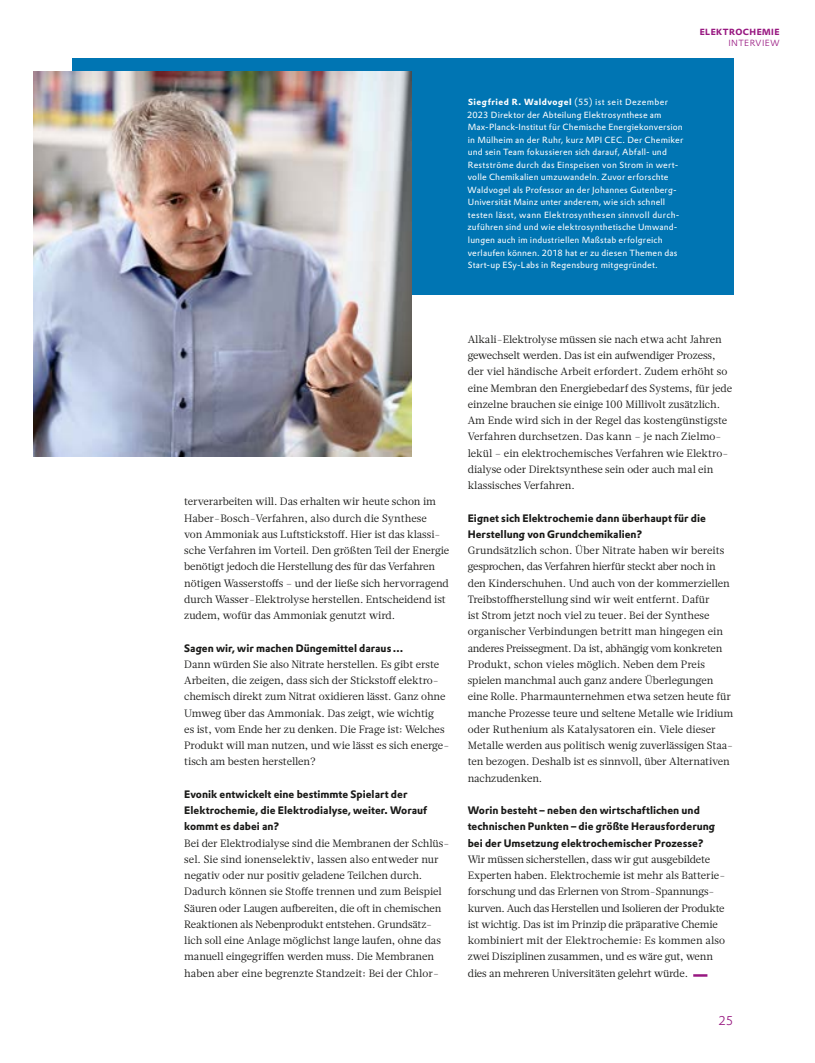
<style>
.page{position:relative;width:815px;height:1063px;background:#fff}
.page>*{position:absolute;margin:0;border:0;box-sizing:border-box;transform-origin:0 0}
.t1{font:300 12.5px "Evonik Prokyon";color:#981881}
.t2{font:10.62px/16.2px "Glosa Text";letter-spacing:-.01em;color:#1a1a18}
.t3{font:700 10.62px/16.2px "Evonik Prokyon";color:#1a1a18}
.t4{font:8.75px/12.5px "Evonik Prokyon";letter-spacing:.02em;color:#fff}
.t5{font:700 8.75px "Evonik Prokyon";letter-spacing:.05em;color:#981881}
.t6{font:300 8.75px "Evonik Prokyon";letter-spacing:.05em;color:#981881}
.s1{font-weight:700}
</style>
<div class="page">
<div style="left:72px;top:58px;width:661px;height:236px;background:#0075b3"></div>
<hr style="left:693px;top:974px;width:14px;height:3px;background:#981881">
<img style="left:34px;top:71px;width:377px;height:386px">
<p class="t5" style="left:700px;top:24px;width:81px">ELEKTROCHEMIE</p>
<p class="t6" style="left:728px;top:36px;width:53px">INTERVIEW</p>
<p class="t4" style="left:467px;top:96px;width:218px"><span class="s1">Siegfried R. Waldvogel</span> (55) ist seit Dezember 2023 Direktor der Abteilung Elektrosynthese am Max-Planck-Institut für Chemische Energiekonversion in Mülheim an der Ruhr, kurz MPI CEC. Der Chemiker und sein Team fokussieren sich darauf, Abfall- und Restströme durch das Einspeisen von Strom in wert&shy;volle Chemikalien umzuwandeln. Zuvor erforschte Waldvogel als Professor an der Johannes Gutenberg-Universität Mainz unter anderem, wie sich schnell testen lässt, wann Elektrosynthesen sinnvoll durch&shy;zuführen sind und wie elektrosynthetische Umwand&shy;lungen auch im industriellen Maßstab erfolgreich verlaufen können. 2018 hat er zu diesen Themen das Start-up ESy-Labs in Regensburg mitgegründet.</p>
<p class="t2" style="left:184px;top:494px;width:267px">terverarbeiten will. Das erhalten wir heute schon im Haber-Bosch-Verfahren, also durch die Synthese<br>von Ammoniak aus Luftstickstoff. Hier ist das klassi&shy;sche Verfahren im Vorteil. Den größten Teil der Energie benötigt jedoch die Herstellung des für das Verfahren nötigen Wasserstoffs – und der ließe sich hervorragend durch Wasser-Elektrolyse herstellen. Entscheidend ist zudem, wofür das Ammoniak genutzt wird.</p>
<p class="t3" style="left:184px;top:639px;width:221px">Sagen wir, wir machen Düngemittel daraus …</p>
<p class="t2" style="left:184px;top:656px;width:267px">Dann würden Sie also Nitrate herstellen. Es gibt erste Arbeiten, die zeigen, dass sich der Stickstoff elektro&shy;chemisch direkt zum Nitrat oxidieren lässt. Ganz ohne Umweg über das Ammoniak. Das zeigt, wie wichtig<br>es ist, vom Ende her zu denken. Die Frage ist: Welches Produkt will man nutzen, und wie lässt es sich energe&shy;tisch am besten herstellen?</p>
<p class="t3" style="left:184px;top:785px;width:244px">Evonik entwickelt eine bestimmte Spielart der<br>Elektrochemie, die Elektrodialyse, weiter. Worauf kommt es dabei an?</p>
<p class="t2" style="left:184px;top:835px;width:267px">Bei der Elektrodialyse sind die Membranen der Schlüs&shy;sel. Sie sind ionenselektiv, lassen also entweder nur negativ oder nur positiv geladene Teilchen durch.<br>Dadurch können sie Stoffe trennen und zum Beispiel Säuren oder Laugen aufbereiten, die oft in chemischen Reaktionen als Nebenprodukt entstehen. Grundsätz&shy;lich soll eine Anlage möglichst lange laufen, ohne das manuell eingegriffen werden muss. Die Membranen haben aber eine begrenzte Standzeit: Bei der Chlor-</p>
<p class="t2" style="left:468px;top:331px;width:266px">Alkali-Elektrolyse müssen sie nach etwa acht Jahren gewechselt werden. Das ist ein aufwendiger Prozess, der viel händische Arbeit erfordert. Zudem erhöht so eine Membran den Energiebedarf des Systems, für jede einzelne brauchen sie einige 100 Millivolt zusätzlich.<br>Am Ende wird sich in der Regel das kostengünstigste Verfahren durchsetzen. Das kann – je nach Zielmo&shy;lekül – ein elektrochemisches Verfahren wie Elektro&shy;dialyse oder Direktsynthese sein oder auch mal ein klassisches Verfahren.</p>
<p class="t3" style="left:468px;top:509px;width:240px">Eignet sich Elektrochemie dann überhaupt für die<br>Herstellung von Grundchemikalien?</p>
<p class="t2" style="left:468px;top:543px;width:267px">Grundsätzlich schon. Über Nitrate haben wir bereits gesprochen, das Verfahren hierfür steckt aber noch in den Kinderschuhen. Und auch von der kommerziellen Treibstoffherstellung sind wir weit entfernt. Dafür<br>ist Strom jetzt noch viel zu teuer. Bei der Synthese organischer Verbindungen betritt man hingegen ein anderes Preissegment. Da ist, abhängig vom konkreten Produkt, schon vieles möglich. Neben dem Preis spielen manchmal auch ganz andere Überlegungen eine Rolle. Pharmaunternehmen etwa setzen heute für manche Prozesse teure und seltene Metalle wie Iridium oder Ruthenium als Katalysatoren ein. Viele dieser Metalle werden aus politisch wenig zuverlässigen Staa&shy;ten bezogen. Deshalb ist es sinnvoll, über Alternativen nachzudenken.</p>
<p class="t3" style="left:468px;top:801px;width:249px">Worin besteht – neben den wirtschaftlichen und technischen Punkten – die größte Herausforderung bei der Umsetzung elektrochemischer Prozesse?</p>
<p class="t2" style="left:468px;top:851px;width:259px">Wir müssen sicherstellen, dass wir gut ausgebildete Experten haben. Elektrochemie ist mehr als Batterie&shy;forschung und das Erlernen von Strom-Spannungs&shy;kurven. Auch das Herstellen und Isolieren der Produkte ist wichtig. Das ist im Prinzip die präparative Chemie kombiniert mit der Elektrochemie: Es kommen also zwei Disziplinen zusammen, und es wäre gut, wenn dies an mehreren Universitäten gelehrt würde.</p>
<p class="t1" style="left:718px;top:1011px;width:16px">25</p>
</div>
